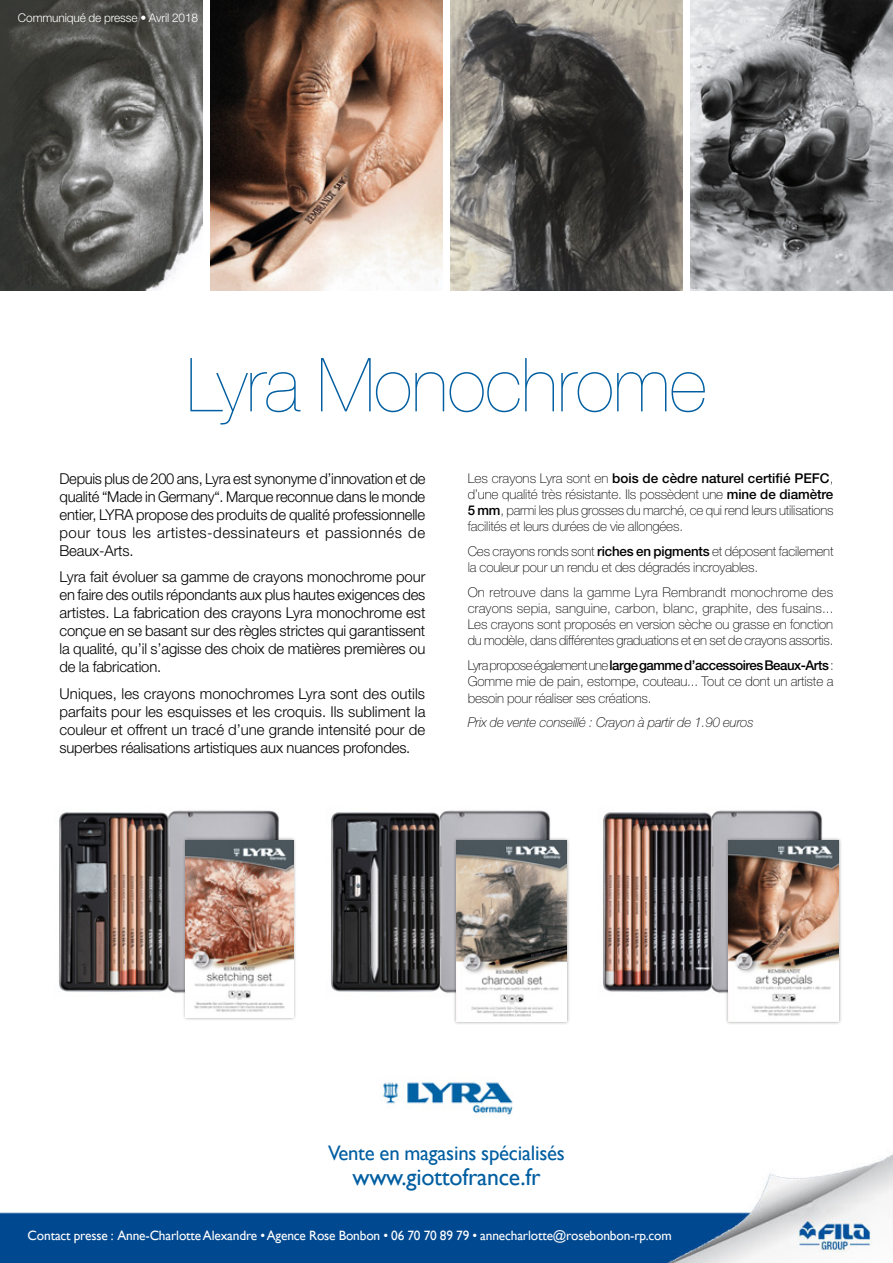
<style>
.page{position:relative;width:893px;height:1263px;background:#fff}
.page>*{position:absolute;margin:0;border:0;box-sizing:border-box;transform-origin:0 0}
.t1{font:200 74.55px "Helvetica Neue";letter-spacing:-.01em;color:#005ea1}
.t2{font:24px "Gill Sans";letter-spacing:-.01em;color:#005ea1}
.t3{font:21px "Gill Sans";letter-spacing:-.01em;color:#005ea1}
.t4{font:300 15px/18px "Helvetica Neue";letter-spacing:-.01em;color:#000;text-align:justify}
.t5{font:100 13.5px/16.2px "Helvetica Neue";letter-spacing:-.01em;color:#000;text-align:justify}
.t6{font:13.5px "Gill Sans";letter-spacing:-.01em;color:#fff}
.t7{font:italic 100 13.5px "Helvetica Neue";letter-spacing:-.01em;color:#000}
.t8{font:300 12px "Helvetica Neue";letter-spacing:-.01em;color:#fff}
.s1{font-weight:500}
</style>
<div class="page">
<img style="left:0;top:1154px;width:893px;height:109px">
<img style="left:451px;top:0;width:231px;height:290px">
<img style="left:691px;top:0;width:202px;height:290px">
<img style="left:211px;top:0;width:231px;height:290px">
<img style="left:0;top:0;width:202px;height:290px">
<img style="left:383px;top:1082px;width:130px;height:33px">
<img style="left:59px;top:810px;width:220px;height:183px">
<div style="left:182px;top:836px;width:115px;height:185px;background:#000;opacity:.4"></div>
<img style="left:186px;top:840px;width:108px;height:177px">
<img style="left:331px;top:810px;width:219px;height:183px">
<div style="left:453px;top:837px;width:117px;height:188px;background:#000;opacity:.4"></div>
<img style="left:456px;top:840px;width:111px;height:182px">
<img style="left:603px;top:810px;width:219px;height:183px">
<div style="left:725px;top:837px;width:117px;height:188px;background:#000;opacity:.4"></div>
<img style="left:729px;top:840px;width:110px;height:182px">
<p class="t8" style="left:18px;top:11px;width:182px">Communiqué de presse • Avril 2018</p>
<h1 class="t1" style="left:186px;top:342px;width:522px">Lyra Monochrome</h1>
<p class="t4" style="left:60px;top:469px;width:367px">Depuis plus de 200 ans, Lyra est synonyme d’innovation et de qualité “Made in Germany“. Marque reconnue dans le monde entier, LYRA propose des produits de qualité professionnelle pour tous les artistes-dessinateurs et passionnés de Beaux-Arts.</p>
<p class="t4" style="left:60px;top:568px;width:367px">Lyra fait évoluer sa gamme de crayons monochrome pour en faire des outils répondants aux plus hautes exigences des artistes. La fabrication des crayons Lyra monochrome est conçue en se basant sur des règles strictes qui garantissent la qualité, qu’il s’agisse des choix de matières premières ou de la fabrication.</p>
<p class="t4" style="left:60px;top:684px;width:367px">Uniques, les crayons monochromes Lyra sont des outils parfaits pour les esquisses et les croquis. Ils subliment la couleur et offrent un tracé d’une grande intensité pour de superbes réalisations artistiques aux nuances profondes.</p>
<p class="t5" style="left:468px;top:470px;width:367px">Les crayons Lyra sont en <span class="s1">bois de cèdre naturel certifié PEFC</span>, d’une qualité très résistante. Ils possèdent une <span class="s1">mine de diamètre 5 mm</span>, parmi les plus grosses du marché, ce qui rend leurs utilisations facilités et leurs durées de vie allongées.</p>
<p class="t5" style="left:468px;top:543px;width:367px">Ces crayons ronds sont <span class="s1">riches en pigments</span> et déposent facilement la couleur pour un rendu et des dégradés incroyables.</p>
<p class="t5" style="left:468px;top:584px;width:367px">On retrouve dans la gamme Lyra Rembrandt monochrome des crayons sepia, sanguine, carbon, blanc, graphite, des fusains...<br>Les crayons sont proposés en version sèche ou grasse en fonction du modèle, dans différentes graduations et en set de crayons assortis.</p>
<p class="t5" style="left:468px;top:657px;width:367px">Lyra propose également une <span class="s1">large gamme d’accessoires Beaux-Arts</span> :<br>Gomme mie de pain, estompe, couteau... Tout ce dont un artiste a besoin pour réaliser ses créations.</p>
<p class="t7" style="left:468px;top:715px;width:287px">Prix de vente conseillé : Crayon à partir de 1.90 euros</p>
<h3 class="t3" style="left:328px;top:1140px;width:238px">Vente en magasins spécialisés</h3>
<h2 class="t2" style="left:353px;top:1163px;width:189px">www.giottofrance.fr</h2>
<p class="t6" style="left:28px;top:1227px;width:645px">Contact presse : Anne-Charlotte Alexandre • Agence Rose Bonbon • 06 70 70 89 79 • annecharlotte@rosebonbon-rp.com</p>
</div>
